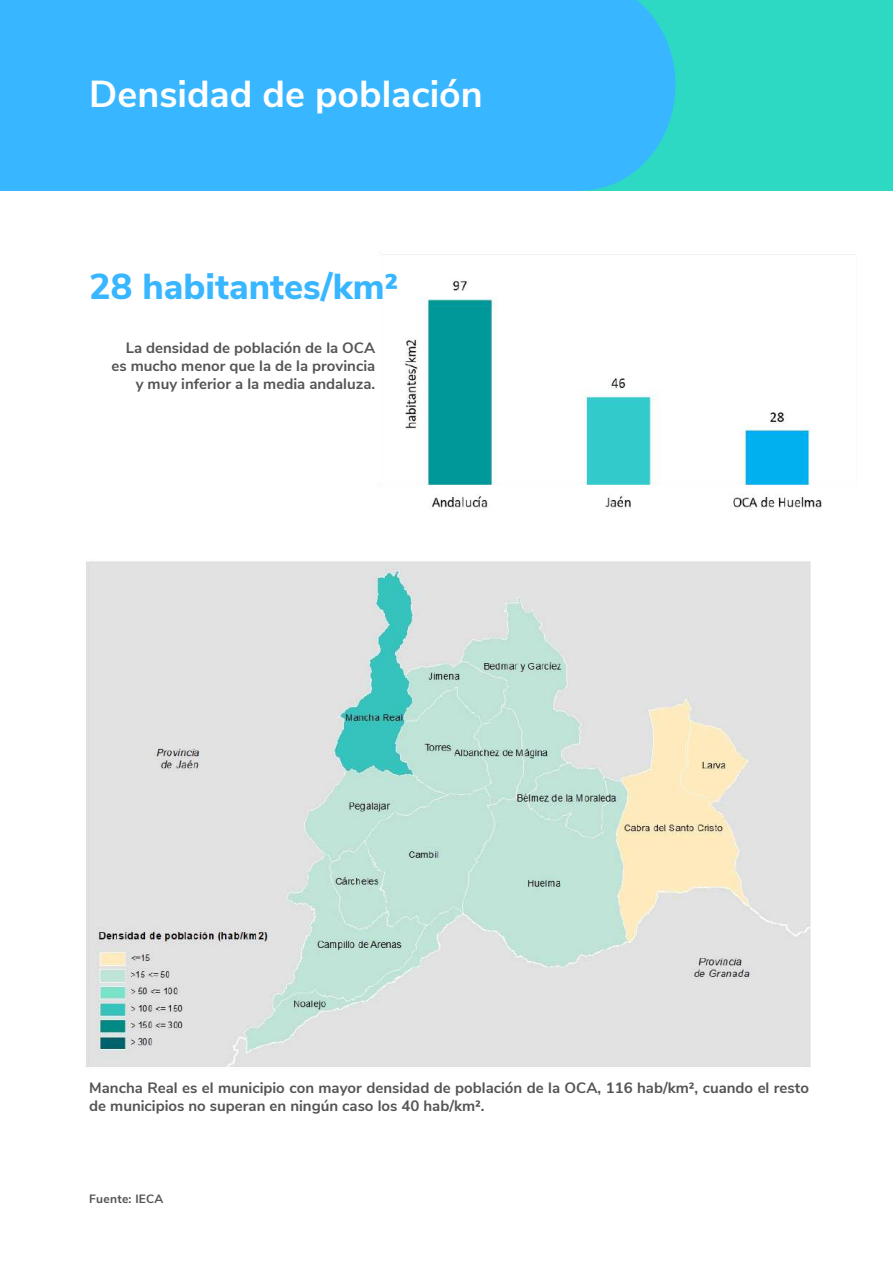
<style>
.page{position:relative;width:893px;height:1264px;background:#fff}
.page>*{position:absolute;margin:0;border:0;box-sizing:border-box;transform-origin:0 0}
.t1{font:700 37.5px "Nunito Sans";color:#fff}
.t2{font:800 36px "Nunito Sans";color:#38b6ff}
.t3{font:700 15px/18px "Nunito Sans";color:#545454;text-align:right}
.t4{font:700 12px "Nunito Sans";letter-spacing:.02em;color:#525252}
</style>
<div class="page">
<div style="left:580px;top:0;width:312px;height:191px;background:#2ed9c3"></div>
<div style="left:0;top:0;width:580px;height:191px;background:#38b6ff"></div>
<svg style="left:580px;top:0;width:95px;height:190px"></svg>
<img style="left:380px;top:252px;width:476px;height:258px">
<img style="left:86px;top:561px;width:725px;height:506px">
<h1 class="t1" style="left:89px;top:69px;width:395px">Densidad de población</h1>
<h2 class="t2" style="left:89px;top:263px;width:310px">28 habitantes/km²</h2>
<p class="t3" style="left:111px;top:339px;width:265px">La densidad de población de la OCA es mucho menor que la de la provincia y muy inferior a la media andaluza.</p>
<p class="t3" style="left:89px;top:1078px;width:721px;text-align:left">Mancha Real es el municipio con mayor densidad de población de la OCA, 116 hab/km², cuando el resto de municipios no superan en ningún caso los 40 hab/km².</p>
<p class="t4" style="left:89px;top:1191px;width:76px">Fuente: IECA</p>
</div>
